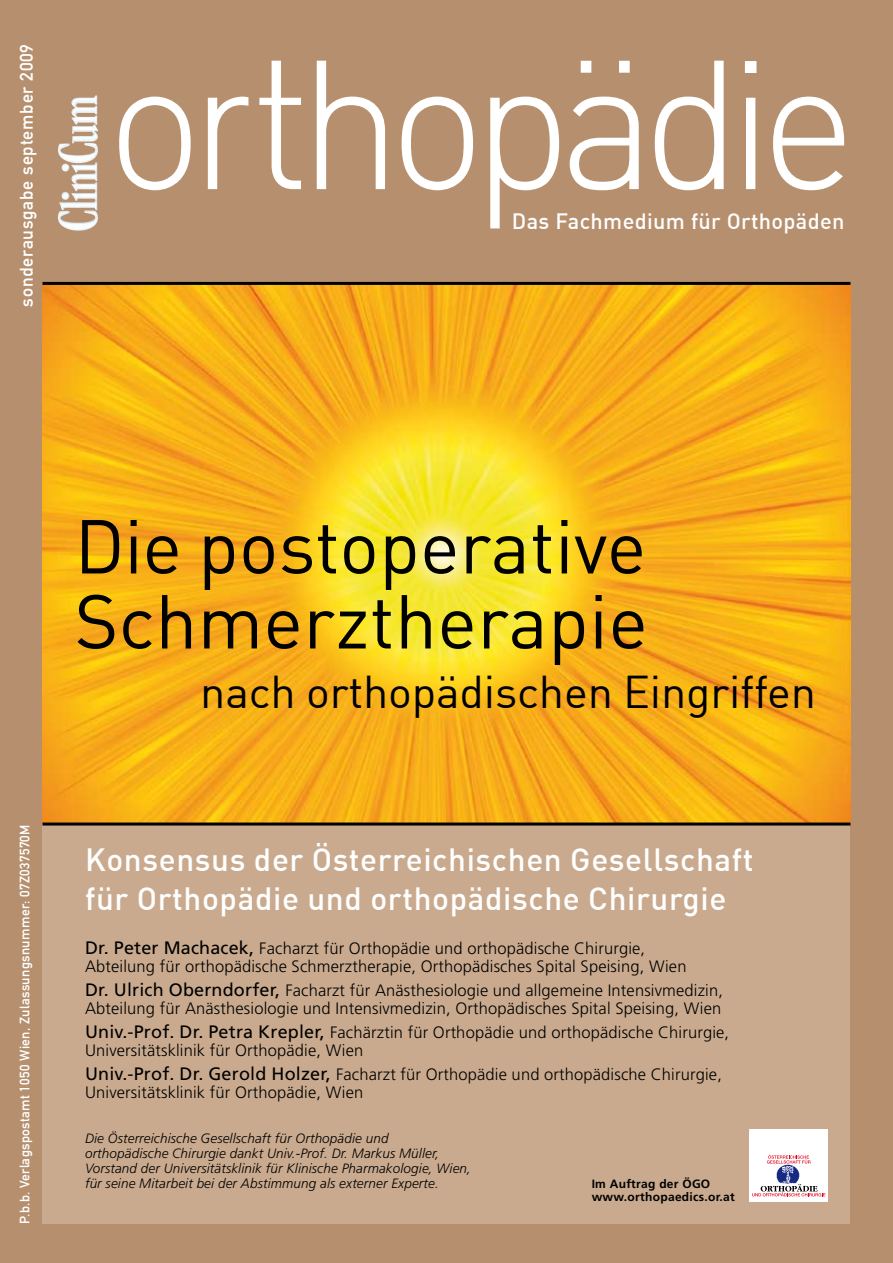
<style>
.page{position:relative;width:893px;height:1263px;background:#b6906e}
.page>*{position:absolute;margin:0;border:0;box-sizing:border-box;transform-origin:0 0}
.t1{font:75px/75px "DIN";color:#000}
.t2{font:45px "DIN";letter-spacing:-.005em;color:#000}
.t3{font:500 31.5px/39px "DIN";letter-spacing:.02em;color:#fff}
.t4{font:500 21.75px "DIN";letter-spacing:.015em;color:#fff}
.t5{font:18px "DIN Mittelschrift Std";letter-spacing:.045em;color:#fff}
.t6{font:300 16.5px/18px "Frutiger LT Std";letter-spacing:.01em;color:#000}
.t7{font:italic 300 13.5px/15px "Frutiger LT Std";letter-spacing:.01em;color:#000}
.t8{font:13.5px "DIN Mittelschrift Std";letter-spacing:.025em;color:#fff}
.t9{font:700 12px/13.5px "Frutiger LT Std";letter-spacing:.025em;color:#000}
.s1{font-weight:400;font-size:18px}
</style>
<div class="page">
<div style="left:43px;top:824px;width:807px;height:399px;background:#c9aa8e"></div>
<img style="left:43px;top:285px;width:807px;height:537px">
<hr style="left:43px;top:282px;width:807px;height:3px;background:#000">
<hr style="left:43px;top:822px;width:807px;height:3px;background:#000">
<div style="left:749px;top:1129px;width:79px;height:72px;background:#fff"></div>
<svg style="left:767px;top:1155px;width:44px;height:9px"></svg>
<svg style="left:752px;top:1184px;width:74px;height:13px"></svg>
<img style="left:777px;top:1164px;width:22px;height:21px">
<svg style="left:119px;top:97px;width:72px;height:93px"></svg>
<svg style="left:208px;top:97px;width:40px;height:92px"></svg>
<svg style="left:259px;top:61px;width:42px;height:128px"></svg>
<svg style="left:317px;top:61px;width:68px;height:128px"></svg>
<svg style="left:402px;top:97px;width:71px;height:93px"></svg>
<svg style="left:655px;top:61px;width:69px;height:129px"></svg>
<svg style="left:745px;top:61px;width:11px;height:128px"></svg>
<svg style="left:773px;top:97px;width:71px;height:93px"></svg>
<svg style="left:490px;top:61px;width:149px;height:168px"></svg>
<img style="left:59px;top:95px;width:39px;height:115px">
<div style="left:508px;top:202px;width:385px;height:42px;background:#b6906e"></div>
<p class="t5" style="left:16px;top:307px;width:264px;rotate:-90deg">sonderausgabe september 2009</p>
<h3 class="t4" style="left:512px;top:207px;width:334px">Das Fachmedium für Orthopäden</h3>
<p class="t8" style="left:17px;top:1223px;width:401px;rotate:-90deg">P.b.b. Verlagspostamt 1050 Wien, Zulassungsnummer: 07Z037570M</p>
<h1 class="t1" style="left:74px;top:507px;width:575px">Die postoperative<br>Schmerztherapie</h1>
<h2 class="t2" style="left:200px;top:664px;width:617px">nach orthopädischen Eingriffen</h2>
<h3 class="t3" style="left:85px;top:839px;width:670px">Konsensus der Österreichischen Gesellschaft für Orthopädie und orthopädische Chirurgie</h3>
<p class="t6" style="left:85px;top:939px;width:603px"><span class="s1">Dr. Peter Machacek,</span> Facharzt für Orthopädie und orthopädische Chirurgie,<br>Abteilung für orthopädische Schmerztherapie, Orthopädisches Spital Speising, Wien</p>
<p class="t6" style="left:85px;top:981px;width:639px"><span class="s1">Dr. Ulrich Oberndorfer,</span> Facharzt für Anästhesiologie und allgemeine Intensivmedizin,<br>Abteilung für Anästhesiologie und Intensivmedizin, Orthopädisches Spital Speising, Wien</p>
<p class="t6" style="left:85px;top:1023px;width:646px"><span class="s1">Univ.-Prof. Dr. Petra Krepler,</span> Fachärztin für Orthopädie und orthopädische Chirurgie,<br>Universitätsklinik für Orthopädie, Wien</p>
<p class="t6" style="left:85px;top:1065px;width:638px"><span class="s1">Univ.-Prof. Dr. Gerold Holzer,</span> Facharzt für Orthopädie und orthopädische Chirurgie,<br>Universitätsklinik für Orthopädie, Wien</p>
<p class="t7" style="left:85px;top:1130px;width:387px">Die Österreichische Gesellschaft für Orthopädie und orthopädische Chirurgie dankt Univ.-Prof. Dr. Markus Müller, Vorstand der Universitätsklinik für Klinische Pharmakologie, Wien, für seine Mitarbeit bei der Abstimmung als externer Experte.</p>
<p class="t9" style="left:592px;top:1177px;width:145px">Im Auftrag der ÖGO www.orthopaedics.or.at</p>
</div>
